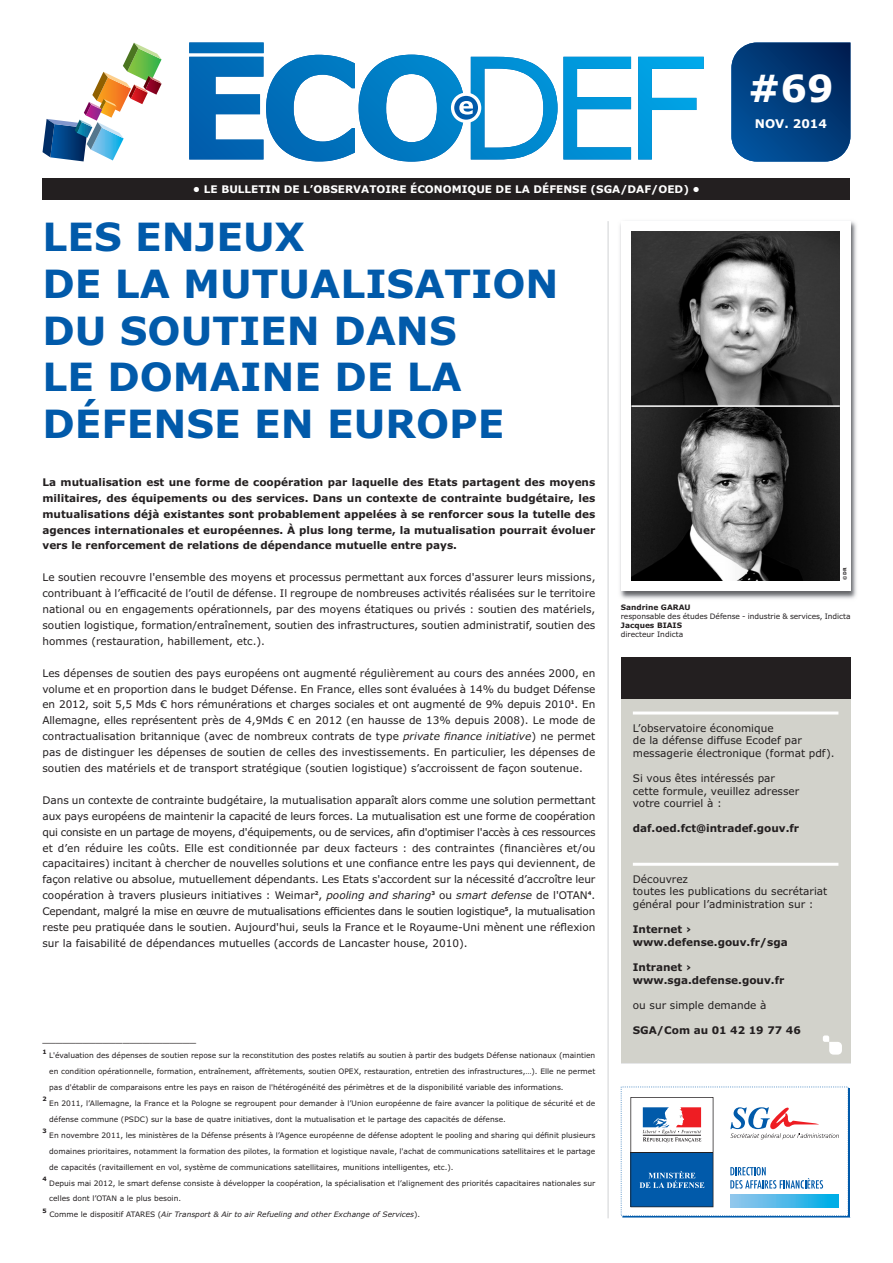
<style>
.page{position:relative;width:893px;height:1263px;background:#fff}
.page>*{position:absolute;margin:0;border:0;box-sizing:border-box;transform-origin:0 0}
.t1{font:700 39px/46.8px "Verdana";color:#015aaa}
.t2{font:700 37.5px "Verdana";color:#fff}
.t3{font:700 12px "Verdana";color:#fff}
.t4{font:10.5px/15.9px "Verdana";color:#231f20;text-align:justify}
.t5{font:700 10.5px/15.9px "Verdana";color:#231f20}
.t6{font:700 10.5px "Verdana";color:#fff}
.t7{font:7.5px/15.9px "Verdana";color:#231f20;text-align:justify}
.t8{font:italic 7.5px "Verdana";color:#231f20}
.t9{font:700 7.5px "Verdana";color:#231f20}
.t10{font:700 6px "Verdana";color:#231f20}
.t11{font:700 4.5px "Verdana";color:#231f20}
.s1{font-style:italic}
.s2{font-style:normal}
</style>
<div class="page">
<svg style="left:731px;top:43px;width:119px;height:119px"></svg>
<svg style="left:43px;top:43px;width:119px;height:118px"></svg>
<div style="left:43px;top:179px;width:807px;height:21px;background:#231f20"></div>
<svg style="left:621px;top:1087px;width:229px;height:130px"></svg>
<svg style="left:730px;top:1195px;width:109px;height:12px"></svg>
<div style="left:621px;top:657px;width:229px;height:42px;background:#231f20"></div>
<div style="left:621px;top:699px;width:229px;height:364px;background:#d2d2cb"></div>
<hr style="left:633px;top:711px;width:205px;height:3px;background:#fff">
<hr style="left:633px;top:863px;width:205px;height:3px;background:#fff">
<svg style="left:823px;top:1035px;width:19px;height:19px"></svg>
<hr style="left:608px;top:221px;width:1px;height:997px;background:#d1d2d4">
<img style="left:620px;top:221px;width:237px;height:378px">
<div style="left:621px;top:221px;width:229px;height:370px;background:#fff"></div>
<img style="left:631px;top:232px;width:209px;height:173px">
<svg style="left:631px;top:407px;width:209px;height:173px"></svg>
<svg style="left:189px;top:43px;width:515px;height:119px"></svg>
<svg style="left:451px;top:93px;width:30px;height:30px"></svg>
<p class="t6" style="left:193px;top:185px;width:509px">• LE BULLETIN DE L’OBSERVATOIRE ÉCONOMIQUE DE LA DÉFENSE (SGA/DAF/OED) •</p>
<h2 class="t2" style="left:748px;top:74px;width:87px">#69</h2>
<p class="t3" style="left:755px;top:119px;width:74px">NOV. 2014</p>
<h1 class="t1" style="left:43px;top:217px;width:518px">LES ENJEUX<br>DE LA MUTUALISATION<br>DU SOUTIEN DANS<br>LE DOMAINE DE LA<br>DÉFENSE EN EUROPE</h1>
<p class="t5" style="left:43px;top:475px;width:554px;text-align:justify">La mutualisation est une forme de coopération par laquelle des Etats partagent des moyens militaires, des équipements ou des services. Dans un contexte de contrainte budgétaire, les mutualisations déjà existantes sont probablement appelées à se renforcer sous la tutelle des agences internationales et européennes. À plus long terme, la mutualisation pourrait évoluer vers le renforcement de relations de dépendance mutuelle entre pays.</p>
<p class="t4" style="left:43px;top:570px;width:554px">Le soutien recouvre l'ensemble des moyens et processus permettant aux forces d'assurer leurs missions, contribuant à l’efficacité de l’outil de défense. Il regroupe de nombreuses activités réalisées sur le territoire national ou en engagements opérationnels, par des moyens étatiques ou privés : soutien des matériels, soutien logistique, formation/entraînement, soutien des infrastructures, soutien administratif, soutien des hommes (restauration, habillement, etc.).</p>
<p class="t4" style="left:43px;top:666px;width:554px">Les dépenses de soutien des pays européens ont augmenté régulièrement au cours des années 2000, en volume et en proportion dans le budget Défense. En France, elles sont évaluées à 14% du budget Défense en 2012, soit 5,5 Mds € hors rémunérations et charges sociales et ont augmenté de 9% depuis 2010<sup>1</sup>. En Allemagne, elles représentent près de 4,9Mds € en 2012 (en hausse de 13% depuis 2008). Le mode de contractualisation britannique (avec de nombreux contrats de type <span class="s1">private finance initiative</span>) ne permet pas de distinguer les dépenses de soutien de celles des investissements. En particulier, les dépenses de soutien des matériels et de transport stratégique (soutien logistique) s’accroissent de façon soutenue.</p>
<p class="t4" style="left:43px;top:793px;width:554px">Dans un contexte de contrainte budgétaire, la mutualisation apparaît alors comme une solution permettant aux pays européens de maintenir la capacité de leurs forces. La mutualisation est une forme de coopération qui consiste en un partage de moyens, d'équipements, ou de services, afin d'optimiser l'accès à ces ressources et d’en réduire les coûts. Elle est conditionnée par deux facteurs : des contraintes (financières et/ou capacitaires) incitant à chercher de nouvelles solutions et une confiance entre les pays qui deviennent, de façon relative ou absolue, mutuellement dépendants. Les Etats s'accordent sur la nécessité d’accroître leur coopération à travers plusieurs initiatives : Weimar<sup>2</sup>, <span class="s1">pooling and sharing</span><sup>3</sup> ou <span class="s1">smart defense</span> de l'OTAN<sup>4</sup>.<br>Cependant, malgré la mise en œuvre de mutualisations efficientes dans le soutien logistique<sup>5</sup>, la mutualisation reste peu pratiquée dans le soutien. Aujourd'hui, seuls la France et le Royaume-Uni mènent une réflexion sur la faisabilité de dépendances mutuelles (accords de Lancaster house, 2010).</p>
<p class="t4" style="left:43px;top:1031px;width:155px">_______________________</p>
<p class="t10" style="left:43px;top:1049px;width:6px">1</p>
<p class="t7" style="left:49px;top:1048px;width:548px">L'évaluation des dépenses de soutien repose sur la reconstitution des postes relatifs au soutien à partir des budgets Défense nationaux (maintien en condition opérationnelle, formation, entraînement, affrètements, soutien OPEX, restauration, entretien des infrastructures,…). Elle ne permet pas d'établir de comparaisons entre les pays en raison de l'hétérogénéité des périmètres et de la disponibilité variable des informations.</p>
<p class="t10" style="left:43px;top:1097px;width:6px">2</p>
<p class="t7" style="left:49px;top:1096px;width:548px">En 2011, l’Allemagne, la France et la Pologne se regroupent pour demander à l’Union européenne de faire avancer la politique de sécurité et de défense commune (PSDC) sur la base de quatre initiatives, dont la mutualisation et le partage des capacités de défense.</p>
<p class="t10" style="left:43px;top:1129px;width:6px">3</p>
<p class="t7" style="left:49px;top:1128px;width:548px">En novembre 2011, les ministères de la Défense présents à l’Agence européenne de défense adoptent le pooling and sharing qui définit plusieurs domaines prioritaires, notamment la formation des pilotes, la formation et logistique navale, l'achat de communications satellitaires et le partage de capacités (ravitaillement en vol, système de communications satellitaires, munitions intelligentes, etc.).</p>
<p class="t10" style="left:43px;top:1176px;width:6px">4</p>
<p class="t7" style="left:49px;top:1175px;width:548px">Depuis mai 2012, le smart defense consiste à développer la coopération, la spécialisation et l’alignement des priorités capacitaires nationales sur celles dont l’OTAN a le plus besoin.</p>
<p class="t10" style="left:43px;top:1208px;width:6px">5</p>
<p class="t8" style="left:49px;top:1211px;width:372px"><span class="s2">Comme le dispositif ATARES (</span>Air Transport &amp; Air to air Refueling and other Exchange of Services<span class="s2">).</span></p>
<p class="t11" style="left:843px;top:580px;width:15px;rotate:-90deg">© DR</p>
<p class="t9" style="left:621px;top:604px;width:71px">Sandrine GARAU</p>
<p class="t7" style="left:621px;top:608px;width:231px">responsable des études Défense - industrie &amp; services, Indicta</p>
<p class="t9" style="left:621px;top:622px;width:63px">Jacques BIAIS</p>
<p class="t7" style="left:621px;top:626px;width:64px">directeur Indicta</p>
<p class="t4" style="left:633px;top:722px;width:203px;line-height:12.6px;text-align:left">L’observatoire économique<br>de la défense diffuse Ecodef par messagerie électronique (format pdf).</p>
<p class="t4" style="left:633px;top:773px;width:168px;line-height:12.6px;text-align:left">Si vous êtes intéressés par cette formule, veuillez adresser votre courriel à :</p>
<p class="t5" style="left:633px;top:821px;width:168px">daf.oed.fct@intradef.gouv.fr</p>
<p class="t4" style="left:633px;top:873px;width:196px;line-height:12.6px;text-align:left">Découvrez<br>toutes les publications du secrétariat général pour l’administration sur :</p>
<p class="t5" style="left:633px;top:924px;width:156px;line-height:12.6px">Internet › www.defense.gouv.fr/sga</p>
<p class="t5" style="left:633px;top:962px;width:153px;line-height:12.6px">Intranet › www.sga.defense.gouv.fr</p>
<p class="t4" style="left:633px;top:998px;width:135px">ou sur simple demande à</p>
<p class="t5" style="left:633px;top:1023px;width:169px">SGA/Com au 01 42 19 77 46</p>
</div>
